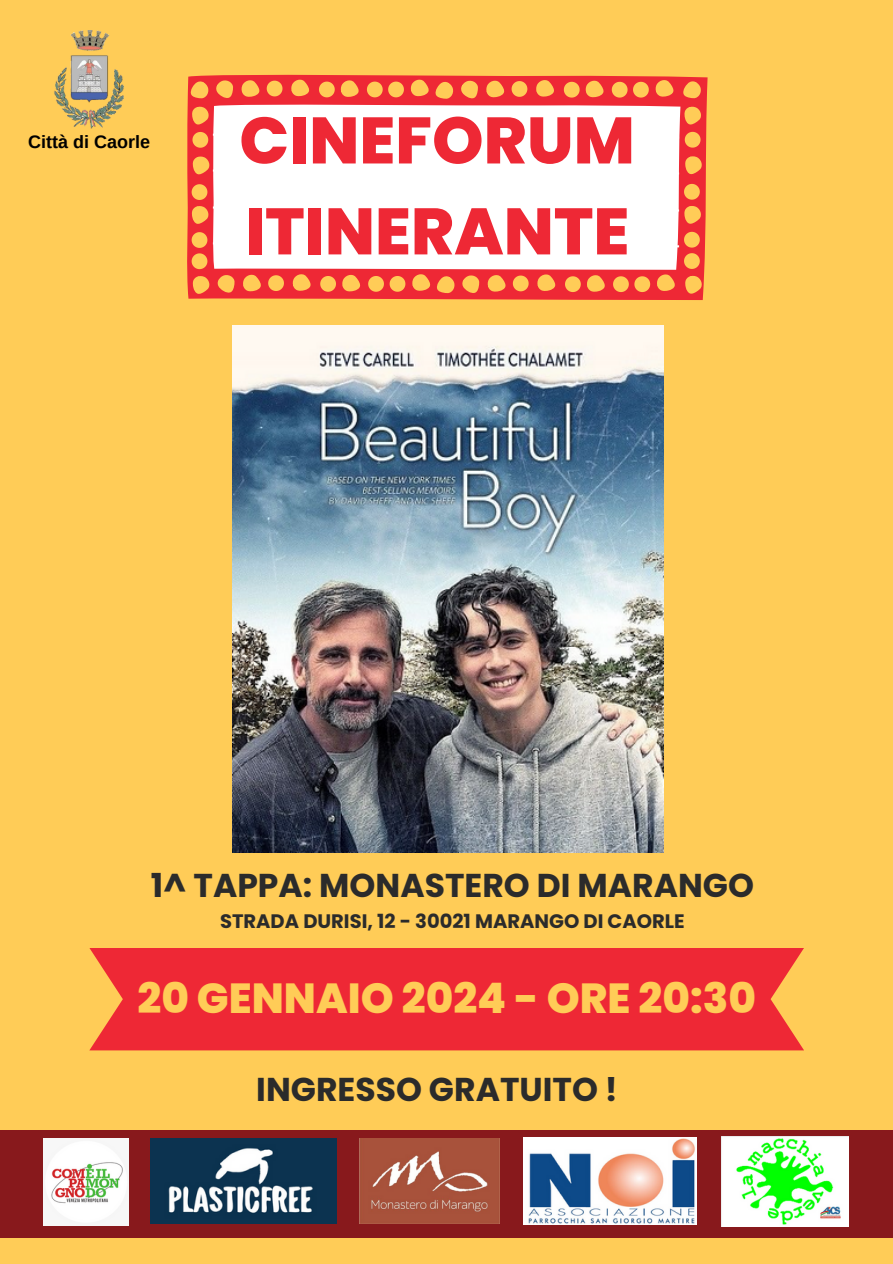
<style>
.page{position:relative;width:893px;height:1264px;background:#fff}
.page>*{position:absolute;margin:0;border:0;box-sizing:border-box;transform-origin:0 0}
.t1{font:800 65.55px/90.9px "Poppins";color:#ee2835}
.t2{font:800 42px "Poppins";color:#ffcc57}
.t3{font:700 33px "Poppins";color:#2b2b2b}
.t4{font:700 19.5px "Poppins";color:#2b2b2b}
.t5{font:700 18px "Arimo";color:#000}
</style>
<div class="page">
<div style="left:0;top:0;width:892px;height:1263px;background:#ffcc57"></div>
<svg style="left:187px;top:74px;width:520px;height:226px;fill:#ee2835"></svg>
<div style="left:212px;top:103px;width:468px;height:167px;background:#fff"></div>
<svg style="left:190px;top:81px;width:19px;height:18px"></svg>
<svg style="left:192px;top:106px;width:17px;height:19px"></svg>
<svg style="left:192px;top:276px;width:17px;height:18px"></svg>
<svg style="left:192px;top:232px;width:15px;height:37px"></svg>
<svg style="left:682px;top:81px;width:19px;height:17px"></svg>
<svg style="left:684px;top:106px;width:17px;height:19px"></svg>
<svg style="left:684px;top:275px;width:17px;height:19px"></svg>
<svg style="left:684px;top:253px;width:15px;height:16px"></svg>
<svg style="left:216px;top:80px;width:17px;height:19px"></svg>
<svg style="left:241px;top:80px;width:19px;height:17px"></svg>
<svg style="left:291px;top:80px;width:18px;height:16px"></svg>
<svg style="left:410px;top:80px;width:19px;height:16px"></svg>
<svg style="left:367px;top:82px;width:15px;height:15px"></svg>
<svg style="left:319px;top:80px;width:40px;height:17px"></svg>
<svg style="left:267px;top:81px;width:15px;height:15px"></svg>
<svg style="left:388px;top:82px;width:16px;height:15px"></svg>
<svg style="left:435px;top:81px;width:18px;height:18px"></svg>
<svg style="left:460px;top:80px;width:18px;height:19px"></svg>
<svg style="left:486px;top:81px;width:18px;height:17px"></svg>
<svg style="left:535px;top:80px;width:19px;height:17px"></svg>
<svg style="left:585px;top:81px;width:19px;height:17px"></svg>
<svg style="left:655px;top:80px;width:18px;height:17px"></svg>
<svg style="left:611px;top:82px;width:16px;height:16px"></svg>
<svg style="left:564px;top:82px;width:15px;height:16px"></svg>
<svg style="left:511px;top:81px;width:16px;height:16px"></svg>
<svg style="left:633px;top:82px;width:15px;height:16px"></svg>
<svg style="left:217px;top:274px;width:18px;height:19px"></svg>
<svg style="left:242px;top:275px;width:19px;height:17px"></svg>
<svg style="left:292px;top:274px;width:19px;height:17px"></svg>
<svg style="left:342px;top:275px;width:18px;height:17px"></svg>
<svg style="left:412px;top:274px;width:18px;height:17px"></svg>
<svg style="left:320px;top:276px;width:16px;height:16px"></svg>
<svg style="left:268px;top:275px;width:16px;height:16px"></svg>
<svg style="left:368px;top:276px;width:37px;height:16px"></svg>
<svg style="left:436px;top:276px;width:19px;height:17px"></svg>
<svg style="left:462px;top:275px;width:17px;height:19px"></svg>
<svg style="left:487px;top:275px;width:19px;height:17px"></svg>
<svg style="left:537px;top:274px;width:18px;height:17px"></svg>
<svg style="left:586px;top:275px;width:19px;height:17px"></svg>
<svg style="left:656px;top:274px;width:19px;height:17px"></svg>
<svg style="left:613px;top:276px;width:15px;height:16px"></svg>
<svg style="left:565px;top:276px;width:15px;height:16px"></svg>
<svg style="left:513px;top:275px;width:15px;height:16px"></svg>
<svg style="left:634px;top:276px;width:16px;height:16px"></svg>
<svg style="left:192px;top:132px;width:508px;height:16px"></svg>
<svg style="left:192px;top:156px;width:509px;height:19px"></svg>
<svg style="left:191px;top:184px;width:510px;height:40px"></svg>
<div style="left:213px;top:232px;width:486px;height:15px;background:#fff"></div>
<div style="left:89px;top:948px;width:715px;height:102px;background:#ee2835"></div>
<img style="left:233px;top:326px;width:430px;height:526px">
<div style="left:0;top:1130px;width:892px;height:107px;background:#88191c"></div>
<img style="left:44px;top:1138px;width:84px;height:86px">
<img style="left:150px;top:1138px;width:186px;height:85px">
<img style="left:360px;top:1138px;width:139px;height:85px">
<img style="left:523px;top:1137px;width:173px;height:87px">
<img style="left:54px;top:31px;width:70px;height:98px">
<img style="left:721px;top:1136px;width:127px;height:90px">
<p class="t5" style="left:28px;top:131px;width:123px">Città di Caorle</p>
<p class="t1" style="left:239px;top:95px;width:397px">CINEFORUM<br>ITINERANTE</p>
<p class="t3" style="left:151px;top:862px;width:604px">1^ TAPPA: MONASTERO DI MARANGO</p>
<p class="t4" style="left:220px;top:907px;width:466px">STRADA DURISI, 12 - 30021 MARANGO DI CAORLE</p>
<p class="t2" style="left:137px;top:968px;width:620px">20 GENNAIO 2024 - ORE 20:30</p>
<p class="t3" style="left:256px;top:1066px;width:363px">INGRESSO GRATUITO !</p>
</div>
